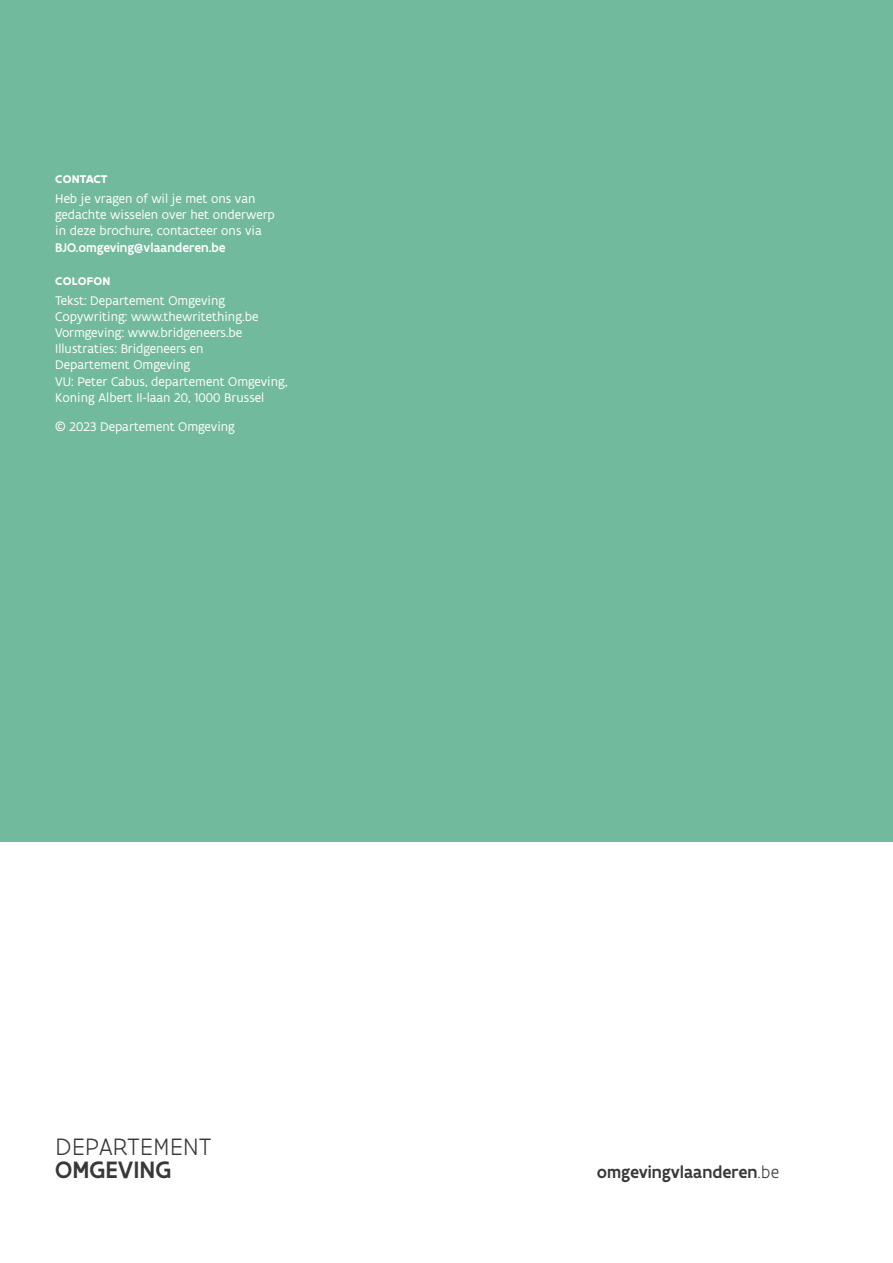
<style>
.page{position:relative;width:893px;height:1263px;background:#fff}
.page>*{position:absolute;margin:0;border:0;box-sizing:border-box;transform-origin:0 0}
.Tussentitel{font:300 25.5px "Flanders Art Sans";color:#383839}
.Tussentitel-2{font:500 25.5px "Flanders Art Sans";color:#383839}
.Subtitel{font:500 18px "Flanders Art Sans";color:#383839}
.body{font:13.5px/16.2px "Flanders Art Sans";color:#fff}
.body_-_titel{font:700 12px "Flanders Art Sans";letter-spacing:.015em;color:#fff}
.s1{font-weight:500}
.s2{font-weight:300}
</style>
<div class="page">
<div style="left:0;top:0;width:893px;height:842px;background:#72ba9d"></div>
<p class="body_-_titel" style="left:55px;top:172px;width:53px">CONTACT</p>
<p class="body" style="left:55px;top:190px;width:221px">Heb je vragen of wil je met ons van gedachte wisselen over het onderwerp in deze brochure, contacteer ons via <span class="s1">BJO.omgeving@vlaanderen.be</span></p>
<p class="body_-_titel" style="left:55px;top:273px;width:57px">COLOFON</p>
<p class="body" style="left:55px;top:292px;width:234px">Tekst: Departement Omgeving Copywriting: www.thewritething.be Vormgeving: www.bridgeneers.be Illustraties: Bridgeneers en<br>Departement Omgeving<br>VU: Peter Cabus, departement Omgeving, Koning Albert II-laan 20, 1000 Brussel</p>
<p class="body" style="left:55px;top:418px;width:181px">© 2023 Departement Omgeving</p>
<p class="Tussentitel" style="left:55px;top:1131px;width:158px">DEPARTEMENT</p>
<p class="Tussentitel-2" style="left:55px;top:1154px;width:117px">OMGEVING</p>
<p class="Subtitel" style="left:597px;top:1161px;width:184px">omgevingvlaanderen<span class="s2">.be</span></p>
</div>
